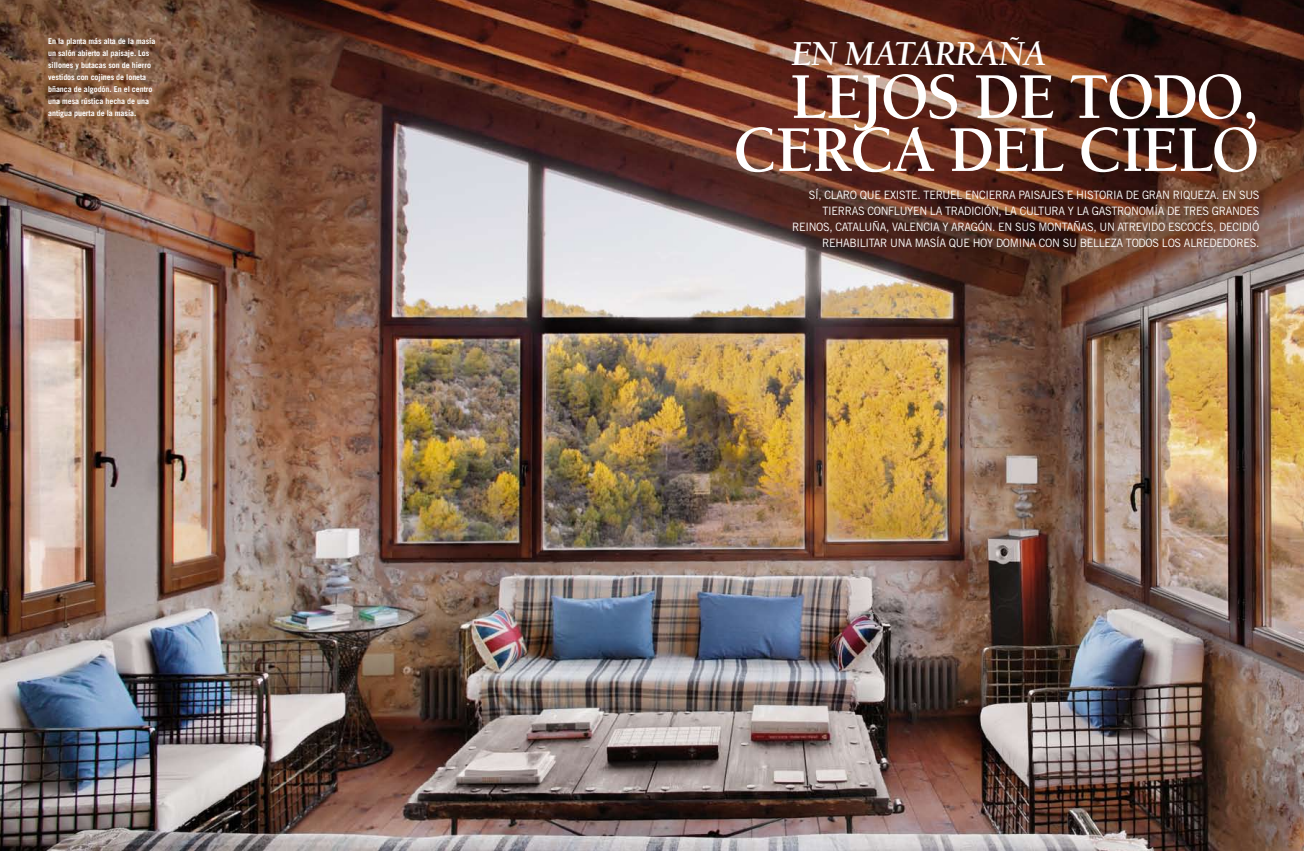
<style>
.page{position:relative;width:1304px;height:851px;background:#fff}
.page>*{position:absolute;margin:0;border:0;box-sizing:border-box;transform-origin:0 0}
.t1{font:700 67px/53px "Berkeley";letter-spacing:-.03em;color:#fff;text-align:right;scale:.95 1}
.t2{font:italic 700 36px "Berkeley";letter-spacing:-.02em;color:#fff}
.t3{font:11.5px/16px "Trade Gothic";letter-spacing:-.03em;color:#fff;text-align:right;scale:.95 1}
.t4{font:700 8px/12px "Trade Gothic";letter-spacing:-.01em;color:#fff}
</style>
<div class="page">
<img style="left:0;top:0;width:1304px;height:850px">
<p class="t4" style="left:48px;top:35px;width:109px">En la planta más alta de la masía un salón abierto al paisaje. Los sillones y butacas son de hierro vestidos con cojines de loneta bñanca de algodón. En el centro una mesa rústica hecha de una antigua puerta de la masía.</p>
<h2 class="t2" style="left:792px;top:34px;width:257px">EN MATARRAÑA</h2>
<h1 class="t1" style="left:733px;top:71px;width:555px">LEJOS DE TODO,<br>CERCA DEL CIELO</h1>
<p class="t3" style="left:792px;top:187px;width:494px">SÍ, CLARO QUE EXISTE. TERUEL ENCIERRA PAISAJES E HISTORIA DE GRAN RIQUEZA. EN SUS TIERRAS CONFLUYEN LA TRADICIÓN, LA CULTURA Y LA GASTRONOMÍA DE TRES GRANDES REINOS, CATALUÑA, VALENCIA Y ARAGÓN. EN S US MONTAÑAS, UN ATREVIDO ESCOCÉS, DECIDIÓ REHABILITAR UNA MASÍA QUE HOY DOMINA CON S U BELLEZA TODOS LOS ALREDEDORES.</p>
</div>
